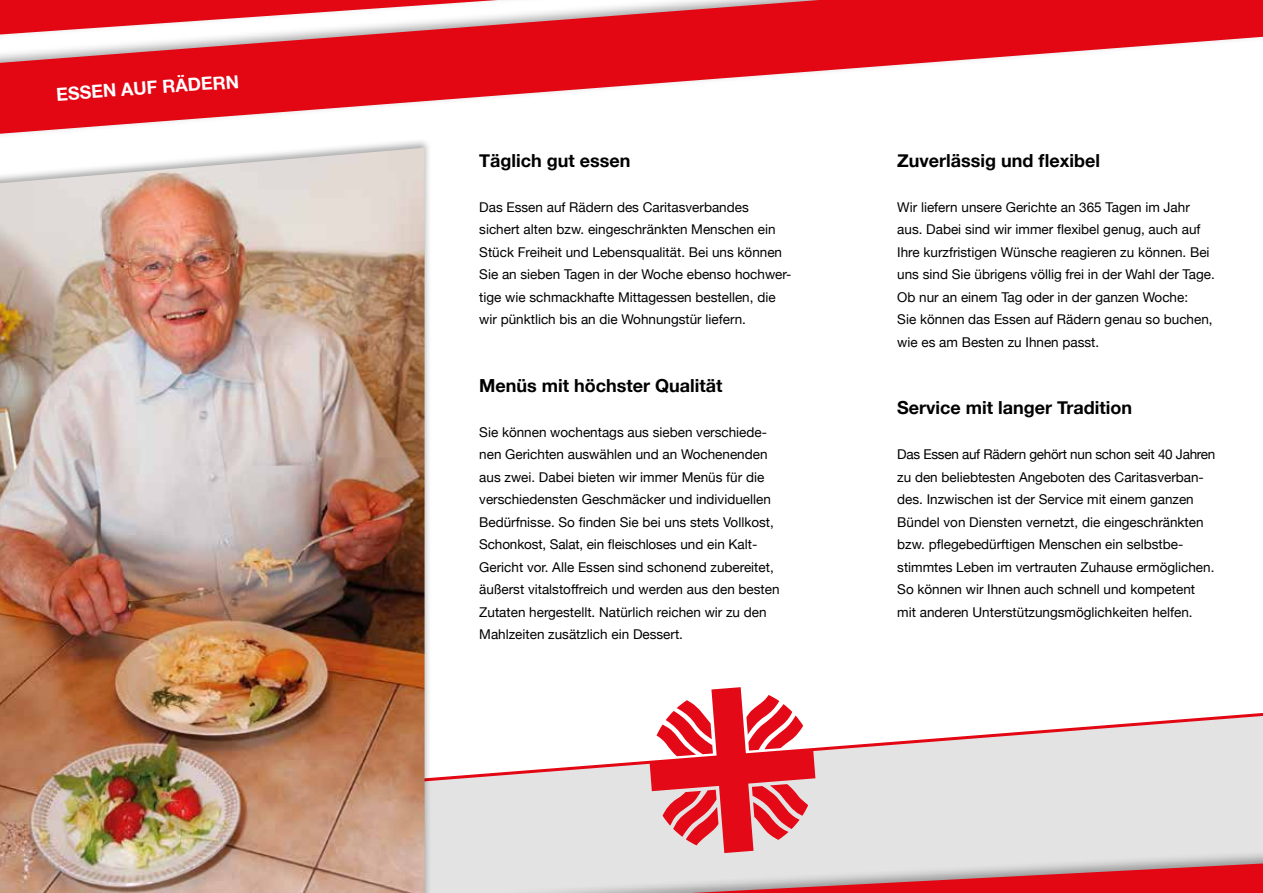
<style>
.page{position:relative;width:1263px;height:893px;background:#fff}
.page>*{position:absolute;margin:0;border:0;box-sizing:border-box;transform-origin:0 0}
.t1{font:700 18px "Helvetica Neue";color:#000}
.t2{font:700 18px "Helvetica Neue LT";color:#fff}
.t3{font:13.5px/22.5px "Helvetica Neue";color:#000}
</style>
<div class="page">
<div style="left:431px;top:817px;width:832px;height:76px;background:#e3e3e3"></div>
<svg style="left:431px;top:713px;width:832px;height:104px"></svg>
<svg style="left:0;top:0;width:1263px;height:134px;fill:#e30613"></svg>
<div style="left:501px;top:850px;width:762px;height:43px;background:#000;opacity:.34"></div>
<svg style="left:691px;top:863px;width:572px;height:30px;background:#d76b72"></svg>
<div style="left:0;top:0;width:767px;height:40px;background:#000;opacity:.34"></div>
<svg style="left:0;top:0;width:498px;height:34px"></svg>
<div style="left:0;top:138px;width:431px;height:755px;background:#000;opacity:.34"></div>
<img style="left:0;top:148px;width:424px;height:745px">
<svg style="left:649px;top:687px;width:166px;height:166px"></svg>
<h1 class="t2" style="left:56px;top:83px;width:185px;rotate:-4deg">ESSEN AUF RÄDERN</h1>
<h1 class="t1" style="left:479px;top:146px;width:153px">Täglich gut essen</h1>
<p class="t3" style="left:479px;top:196px;width:314px">Das Essen auf Rädern des Caritasverbandes sichert alten bzw. eingeschränkten Menschen ein Stück Freiheit und Lebensqualität. Bei uns können Sie an sieben Tagen in der Woche ebenso hochwer&shy;tige wie schmackhafte Mittagessen bestellen, die wir pünktlich bis an die Wohnungstür liefern.</p>
<h1 class="t1" style="left:479px;top:371px;width:245px">Menüs mit höchster Qualität</h1>
<p class="t3" style="left:479px;top:421px;width:302px">Sie können wochentags aus sieben verschiede&shy;nen Gerichten auswählen und an Wochenenden aus zwei. Dabei bieten wir immer Menüs für die verschiedensten Geschmäcker und individuellen Bedürfnisse. So finden Sie bei uns stets Vollkost, Schonkost, Salat, ein fleischloses und ein Kalt-Gericht vor. Alle Essen sind schonend zubereitet, äußerst vitalstoffreich und werden aus den besten Zutaten hergestellt. Natürlich reichen wir zu den Mahlzeiten zusätzlich ein Dessert.</p>
<h1 class="t1" style="left:897px;top:146px;width:204px">Zuverlässig und flexibel</h1>
<p class="t3" style="left:897px;top:196px;width:319px">Wir liefern unsere Gerichte an 365 Tagen im Jahr aus. Dabei sind wir immer flexibel genug, auch auf Ihre kurzfristigen Wünsche reagieren zu können. Bei uns sind Sie übrigens völlig frei in der Wahl der Tage.<br>Ob nur an einem Tag oder in der ganzen Woche:<br>Sie können das Essen auf Rädern genau so buchen, wie es am Besten zu Ihnen passt.</p>
<h1 class="t1" style="left:897px;top:393px;width:236px">Service mit langer Tradition</h1>
<p class="t3" style="left:897px;top:444px;width:320px">Das Essen auf Rädern gehört nun schon seit 40 Jahren zu den beliebtesten Angeboten des Caritasverban&shy;des. Inzwischen ist der Service mit einem ganzen Bündel von Diensten vernetzt, die eingeschränkten bzw. pflegebedürftigen Menschen ein selbstbe&shy;stimmtes Leben im vertrauten Zuhause ermöglichen.<br>So können wir Ihnen auch schnell und kompetent mit anderen Unterstützungsmöglichkeiten helfen.</p>
</div>
